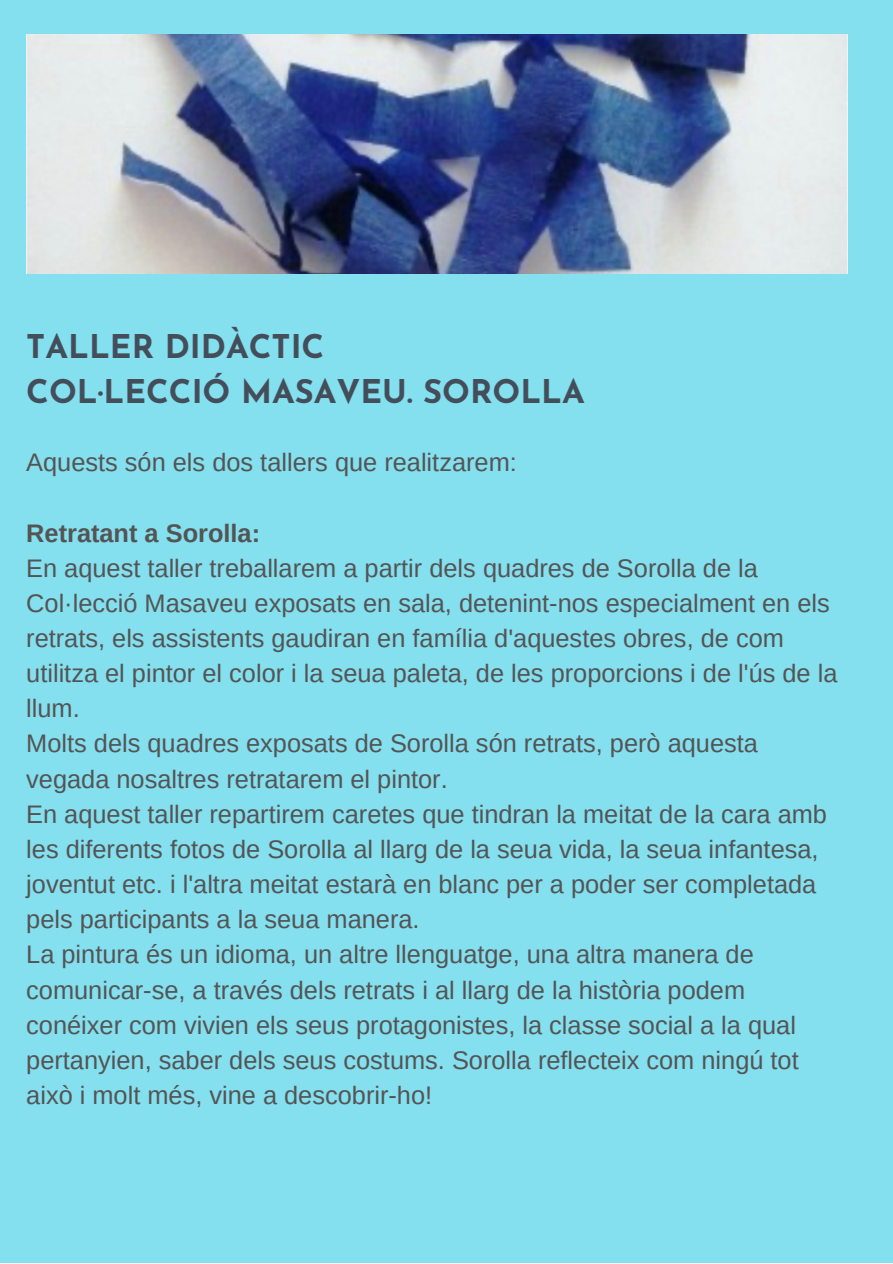
<style>
.page{position:relative;width:893px;height:1264px;background:#fff}
.page>*{position:absolute;margin:0;border:0;box-sizing:border-box;transform-origin:0 0}
.t1{font:700 32.7px "Josefin Sans";color:#434e5a}
.t2{font:25.35px/35.1px "Arimo";color:#545454}
.t3{font:700 25.35px "Arimo";color:#545454}
</style>
<div class="page">
<div style="left:0;top:0;width:892px;height:1262px;background:#84dfef"></div>
<img style="left:26px;top:34px;width:821px;height:240px">
<p class="t1" style="left:26px;top:333px;width:299px">TALLER DIDÀCTIC</p>
<p class="t1" style="left:26px;top:378px;width:560px">COL·LECCIÓ MASAVEU. SOROLLA</p>
<p class="t2" style="left:26px;top:445px;width:492px">Aquests són els dos tallers que realitzarem:</p>
<p class="t3" style="left:26px;top:518px;width:235px">Retratant a Sorolla:</p>
<p class="t2" style="left:26px;top:550px;width:812px">En aquest taller treballarem a partir dels quadres de Sorolla de la Col·lecció Masaveu exposats en sala, detenint-nos especialment en els retrats, els assistents gaudiran en família d'aquestes obres, de com utilitza el pintor el color i la seua paleta, de les proporcions i de l'ús de la llum.</p>
<p class="t2" style="left:26px;top:726px;width:733px">Molts dels quadres exposats de Sorolla són retrats, però aquesta vegada nosaltres retratarem el pintor.</p>
<p class="t2" style="left:26px;top:796px;width:802px">En aquest taller repartirem caretes que tindran la meitat de la cara amb les diferents fotos de Sorolla al llarg de la seua vida, la seua infantesa, joventut etc. i l'altra meitat estarà en blanc per a poder ser completada pels participants a la seua manera.</p>
<p class="t2" style="left:26px;top:937px;width:774px">La pintura és un idioma, un altre llenguatge, una altra manera de comunicar-se, a través dels retrats i al llarg de la història podem conéixer com vivien els seus protagonistes, la classe social a la qual pertanyien, saber dels seus costums. Sorolla reflecteix com ningú tot això i molt més, vine a descobrir-ho!</p>
</div>
